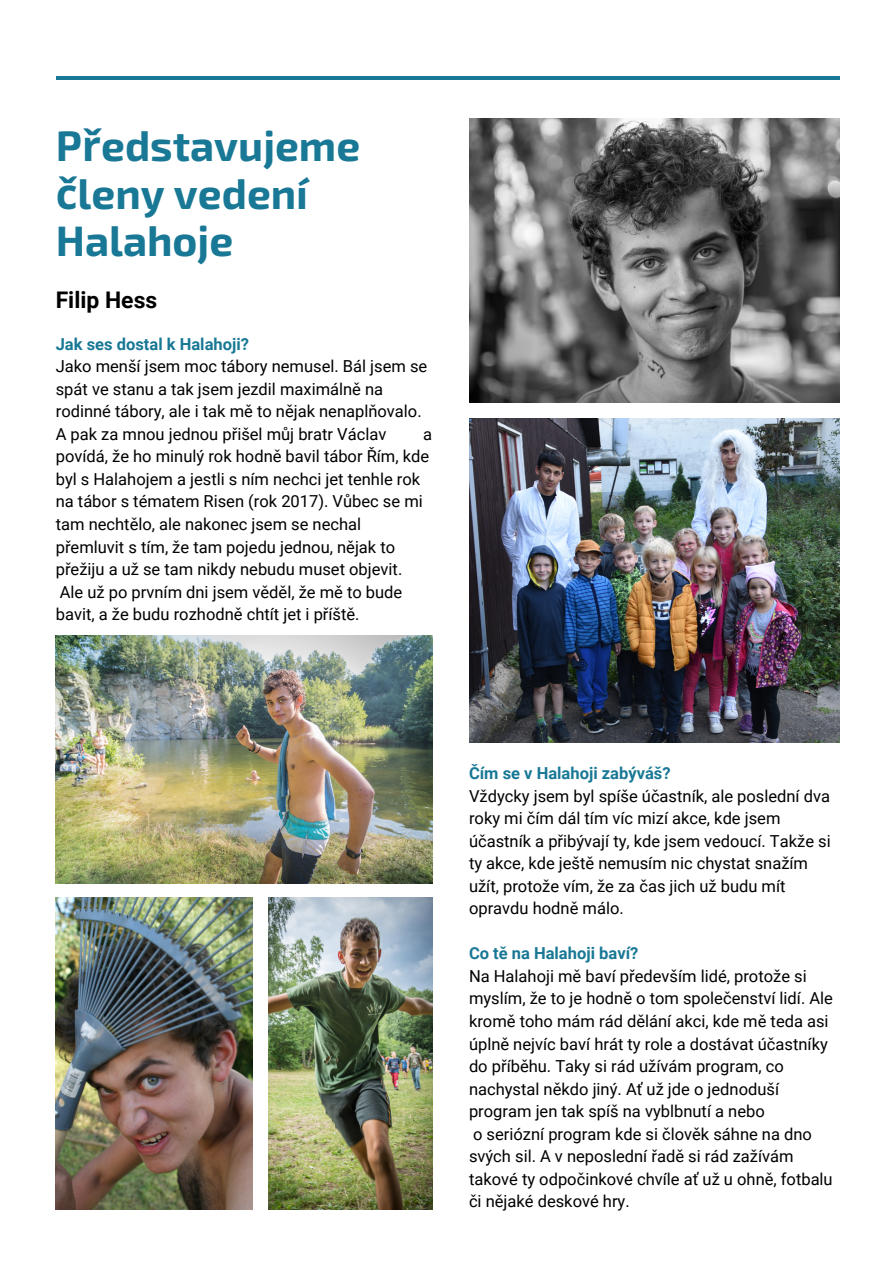
<style>
.page{position:relative;width:894px;height:1264px;background:#fff}
.page>*{position:absolute;margin:0;border:0;box-sizing:border-box;transform-origin:0 0}
.t1{font:700 42.45px/47.2px "Exo 2";color:#187895}
.t2{font:700 22.95px "Roboto";color:#000}
.t3{font:16.5px/22.5px "Roboto";color:#000}
.t4{font:700 16.5px "Roboto";color:#187895}
.s1{font-family:"Noto Sans"}
</style>
<div class="page">
<hr style="left:56px;top:76px;width:783px;height:4px;background:#187895">
<img style="left:469px;top:119px;width:370px;height:283px">
<img style="left:469px;top:418px;width:370px;height:325px">
<img style="left:56px;top:897px;width:197px;height:312px">
<img style="left:268px;top:897px;width:164px;height:312px">
<img style="left:56px;top:636px;width:376px;height:247px">
<p class="t1" style="left:56px;top:120px;width:306px">P<span class="s1">ř</span>edstavujeme <span class="s1">č</span>leny vedení<br>Halahoje</p>
<p class="t2" style="left:56px;top:286px;width:103px">Filip Hess</p>
<p class="t4" style="left:56px;top:334px;width:195px">Jak ses dostal k Halahoji?</p>
<p class="t3" style="left:56px;top:355px;width:373px">Jako menší jsem moc tábory nemusel. Bál jsem se spát ve stanu a tak jsem jezdil maximálně na rodinné tábory, ale i tak mě to nějak nenaplňovalo.<br>A pak za mnou jednou přišel můj bratr Václav</p>
<p class="t3" style="left:56px;top:423px;width:378px;text-indent:367px">a povídá, že ho minulý rok hodně bavil tábor Řím, kde byl s Halahojem a jestli s ním nechci jet tenhle rok na tábor s tématem Risen (rok 2017). Vůbec se mi tam nechtělo, ale nakonec jsem se nechal přemluvit s tím, že tam pojedu jednou, nějak to přežiju a už se tam nikdy nebudu muset objevit.<br>Ale už po prvním dni jsem věděl, že mě to bude bavit, a že budu rozhodně chtít jet i příště.</p>
<p class="t4" style="left:469px;top:763px;width:203px">Čím se v Halahoji zabýváš?</p>
<p class="t3" style="left:469px;top:784px;width:363px">Vždycky jsem byl spíše účastník, ale poslední dva roky mi čím dál tím víc mizí akce, kde jsem účastník a přibývají ty, kde jsem vedoucí. Takže si ty akce, kde ještě nemusím nic chystat snažím užít, protože vím, že za čas jich už budu mít opravdu hodně málo.</p>
<p class="t4" style="left:469px;top:944px;width:171px">Co tě na Halahoji baví?</p>
<p class="t3" style="left:469px;top:965px;width:365px">Na Halahoji mě baví především lidé, protože si myslím, že to je hodně o tom společenství lidí. Ale kromě toho mám rád dělání akci, kde mě teda asi úplně nejvíc baví hrát ty role a dostávat účastníky do příběhu. Taky si rád užívám program, co nachystal někdo jiný. Ať už jde o jednoduší program jen tak spíš na vyblbnutí a nebo<br>o seriózní program kde si člověk sáhne na dno svých sil. A v neposlední řadě si rád zažívám takové ty odpočinkové chvíle ať už u ohně, fotbalu či nějaké deskové hry.</p>
</div>
